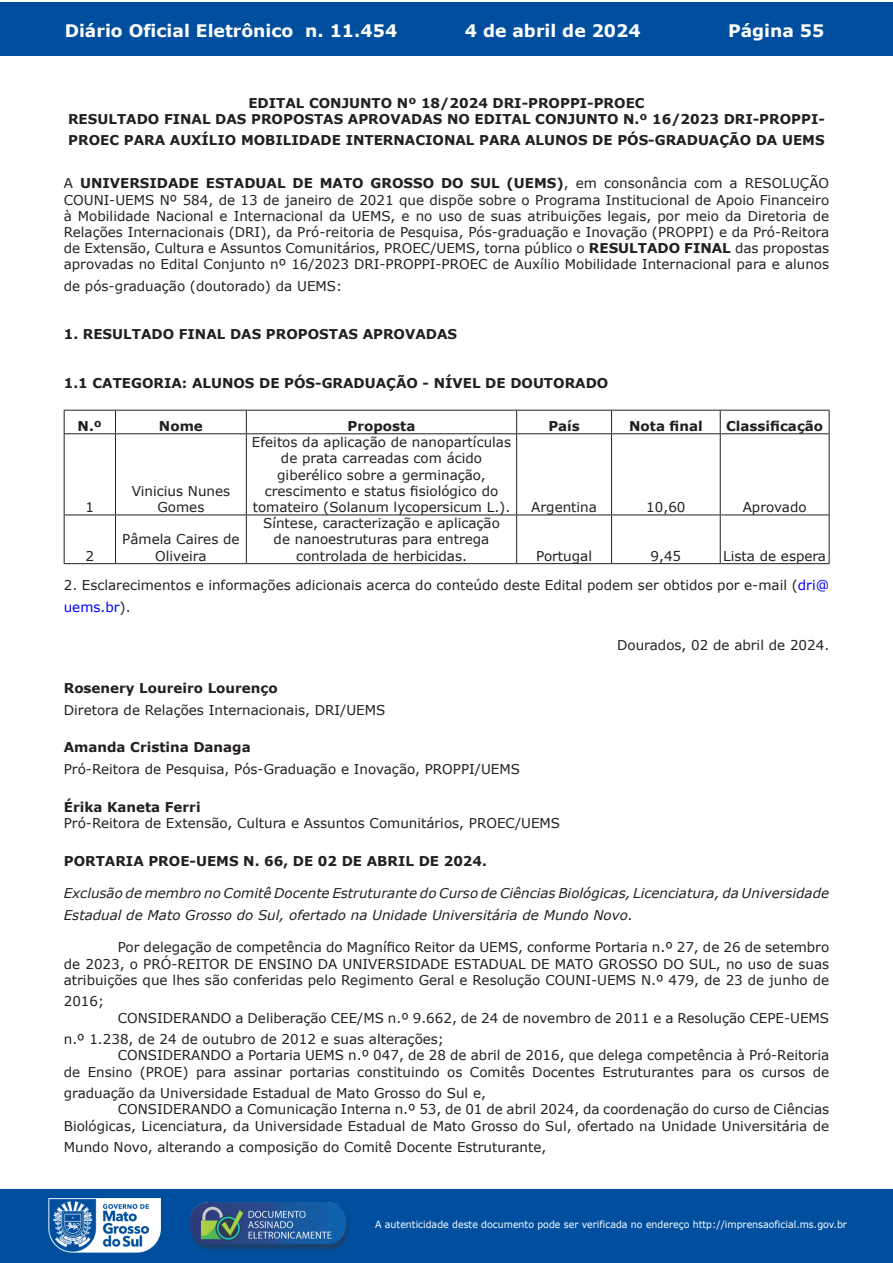
<style>
.page{position:relative;width:893px;height:1263px;background:#fff}
.page>*{position:absolute;margin:0;border:0;box-sizing:border-box;transform-origin:0 0}
.t1{font:700 17.25px "Verdana";color:#fff}
.t2{font:13.5px/16.2px "Verdana";color:#231f20;text-align:center}
.t3{font:700 13.5px/16.2px "Verdana";color:#231f20;text-align:center}
.t4{font:italic 13.5px/21.6px "Verdana";color:#231f20}
.t5{font:9.9px "Verdana";color:#fff;scale:.95 1}
.s1{font-weight:700}
.s2{color:#00f}
</style>
<div class="page">
<div style="left:0;top:2px;width:893px;height:53px;background:#004f9f"></div>
<div style="left:1px;top:1189px;width:892px;height:74px;background:#004f9f"></div>
<img style="left:49px;top:1198px;width:111px;height:54px">
<img style="left:185px;top:1201px;width:168px;height:54px">
<svg style="left:65px;top:434px;width:764px;height:129px"></svg>
<svg style="left:829px;top:411px;width:1px;height:22px"></svg>
<hr style="left:64px;top:410px;width:52px;height:1px;background:#231f20">
<hr style="left:116px;top:410px;width:130px;height:1px;background:#231f20">
<hr style="left:246px;top:410px;width:271px;height:1px;background:#231f20">
<hr style="left:517px;top:410px;width:95px;height:1px;background:#231f20">
<hr style="left:612px;top:410px;width:108px;height:1px;background:#231f20">
<hr style="left:720px;top:410px;width:109px;height:1px;background:#231f20">
<hr style="left:829px;top:434px;width:1px;height:80px;background:#231f20">
<hr style="left:64px;top:433px;width:52px;height:1px;background:#231f20">
<hr style="left:116px;top:433px;width:130px;height:1px;background:#231f20">
<hr style="left:246px;top:433px;width:271px;height:1px;background:#231f20">
<hr style="left:517px;top:433px;width:95px;height:1px;background:#231f20">
<hr style="left:612px;top:433px;width:108px;height:1px;background:#231f20">
<hr style="left:720px;top:433px;width:109px;height:1px;background:#231f20">
<hr style="left:64px;top:514px;width:52px;height:1px;background:#231f20">
<hr style="left:116px;top:514px;width:130px;height:1px;background:#231f20">
<hr style="left:246px;top:514px;width:271px;height:1px;background:#231f20">
<hr style="left:517px;top:514px;width:95px;height:1px;background:#231f20">
<hr style="left:612px;top:514px;width:108px;height:1px;background:#231f20">
<hr style="left:720px;top:514px;width:109px;height:1px;background:#231f20">
<hr style="left:64px;top:563px;width:52px;height:1px;background:#231f20">
<hr style="left:116px;top:563px;width:130px;height:1px;background:#231f20">
<hr style="left:246px;top:563px;width:271px;height:1px;background:#231f20">
<hr style="left:517px;top:563px;width:95px;height:1px;background:#231f20">
<hr style="left:612px;top:563px;width:108px;height:1px;background:#231f20">
<hr style="left:720px;top:563px;width:109px;height:1px;background:#231f20">
<svg style="left:64px;top:411px;width:1px;height:22px"></svg>
<svg style="left:115px;top:411px;width:1px;height:22px"></svg>
<svg style="left:246px;top:411px;width:1px;height:22px"></svg>
<svg style="left:516px;top:411px;width:1px;height:22px"></svg>
<svg style="left:611px;top:411px;width:1px;height:22px"></svg>
<svg style="left:720px;top:411px;width:1px;height:22px"></svg>
<hr style="left:64px;top:434px;width:1px;height:80px;background:#231f20">
<hr style="left:115px;top:434px;width:1px;height:80px;background:#231f20">
<hr style="left:246px;top:434px;width:1px;height:80px;background:#231f20">
<hr style="left:516px;top:434px;width:1px;height:80px;background:#231f20">
<hr style="left:611px;top:434px;width:1px;height:80px;background:#231f20">
<hr style="left:720px;top:434px;width:1px;height:80px;background:#231f20">
<hr style="left:64px;top:515px;width:1px;height:48px;background:#231f20">
<hr style="left:115px;top:515px;width:1px;height:48px;background:#231f20">
<hr style="left:246px;top:515px;width:1px;height:48px;background:#231f20">
<hr style="left:516px;top:515px;width:1px;height:48px;background:#231f20">
<hr style="left:611px;top:515px;width:1px;height:48px;background:#231f20">
<hr style="left:720px;top:515px;width:1px;height:48px;background:#231f20">
<hr style="left:829px;top:515px;width:1px;height:48px;background:#231f20">
<p class="t1" style="left:65px;top:18px;width:334px">Diário Oficial Eletrônico n. 11.454</p>
<p class="t1" style="left:465px;top:18px;width:177px">4 de abril de 2024</p>
<p class="t1" style="left:728px;top:18px;width:98px">Página 55</p>
<p class="t3" style="left:68px;top:94px;width:758px">EDITAL CONJUNTO Nº 18/2024 DRI-PROPPI-PROEC<br>RESULTADO FINAL DAS PROPOSTAS APROVADAS NO EDITAL CONJUNTO N.º 16/2023 DRI-PROPPI-</p>
<p class="t3" style="left:68px;top:132px;width:758px">PROEC PARA AUXÍLIO MOBILIDADE INTERNACIONAL PARA ALUNOS DE PÓS-GRADUAÇÃO DA UEMS</p>
<p class="t2" style="left:64px;top:175px;width:767px;text-align:justify">A <span class="s1">UNIVERSIDADE ESTADUAL DE MATO GROSSO DO SUL (UEMS)</span>, em consonância com a RESOLUÇÃO COUNI-UEMS Nº 584, de 13 de janeiro de 2021 que dispõe sobre o Programa Institucional de Apoio Financeiro à Mobilidade Nacional e Internacional da UEMS, e no uso de suas atribuições legais, por meio da Diretoria de Relações Internacionais (DRI), da Pró-reitoria de Pesquisa, Pós-graduação e Inovação (PROPPI) e da Pró-Reitora de Extensão, Cultura e Assuntos Comunitários, PROEC/UEMS, torna público o <span class="s1">RESULTADO FINAL</span> das propostas aprovadas no Edital Conjunto nº 16/2023 DRI-PROPPI-PROEC de Auxílio Mobilidade Internacional para e alunos</p>
<p class="t2" style="left:64px;top:278px;width:280px">de pós-graduação (doutorado) da UEMS:</p>
<p class="t3" style="left:64px;top:326px;width:395px">1. RESULTADO FINAL DAS PROPOSTAS APROVADAS</p>
<p class="t3" style="left:64px;top:374px;width:546px">1.1 CATEGORIA: ALUNOS DE PÓS-GRADUAÇÃO - NÍVEL DE DOUTORADO</p>
<p class="t3" style="left:78px;top:417px;width:26px">N.º</p>
<p class="t3" style="left:159px;top:417px;width:45px">Nome</p>
<p class="t3" style="left:348px;top:417px;width:69px">Proposta</p>
<p class="t3" style="left:548px;top:417px;width:33px">País</p>
<p class="t3" style="left:629px;top:417px;width:75px">Nota final</p>
<p class="t3" style="left:726px;top:417px;width:99px">Classificação</p>
<p class="t2" style="left:86px;top:499px;width:10px">1</p>
<p class="t2" style="left:132px;top:483px;width:100px">Vinicius Nunes<br>Gomes</p>
<p class="t2" style="left:252px;top:434px;width:261px">Efeitos da aplicação de nanopartículas de prata carreadas com ácido giberélico sobre a germinação, crescimento e status fisiológico do tomateiro (Solanum lycopersicum L.).</p>
<p class="t2" style="left:531px;top:499px;width:67px">Argentina</p>
<p class="t2" style="left:646px;top:499px;width:41px">10,60</p>
<p class="t2" style="left:743px;top:499px;width:65px">Aprovado</p>
<p class="t2" style="left:263px;top:515px;width:238px">Síntese, caracterização e aplicação de nanoestruturas para entrega controlada de herbicidas.</p>
<p class="t2" style="left:122px;top:531px;width:119px">Pâmela Caires de<br>Oliveira</p>
<p class="t2" style="left:536px;top:547px;width:57px">Portugal</p>
<p class="t2" style="left:651px;top:547px;width:32px">9,45</p>
<p class="t2" style="left:723px;top:547px;width:104px">Lista de espera</p>
<p class="t2" style="left:64px;top:575px;width:767px;line-height:21.6px;text-align:left">2. Esclarecimentos e informações adicionais acerca do conteúdo deste Edital podem ser obtidos por e-mail (<span class="s2">dri@ uems.br</span>).</p>
<p class="t2" style="left:617px;top:637px;width:214px">Dourados, 02 de abril de 2024.</p>
<p class="t3" style="left:64px;top:680px;width:215px">Rosenery Loureiro Lourenço</p>
<p class="t2" style="left:64px;top:701px;width:323px">Diretora de Relações Internacionais, DRI/UEMS</p>
<p class="t3" style="left:64px;top:739px;width:188px">Amanda Cristina Danaga</p>
<p class="t2" style="left:64px;top:761px;width:458px">Pró-Reitora de Pesquisa, Pós-Graduação e Inovação, PROPPI/UEMS</p>
<p class="t3" style="left:64px;top:798px;width:138px">Érika Kaneta Ferri</p>
<p class="t2" style="left:64px;top:815px;width:498px">Pró-Reitora de Extensão, Cultura e Assuntos Comunitários, PROEC/UEMS</p>
<p class="t3" style="left:64px;top:852px;width:425px">PORTARIA PROE-UEMS N. 66, DE 02 DE ABRIL DE 2024.</p>
<p class="t4" style="left:64px;top:882px;width:767px">Exclusão de membro no Comitê Docente Estruturante do Curso de Ciências Biológicas, Licenciatura, da Universidade<br>Estadual de Mato Grosso do Sul, ofertado na Unidade Universitária de Mundo Novo.</p>
<p class="t2" style="left:64px;top:939px;width:767px;text-align:justify;text-indent:54px">Por delegação de competência do Magnífico Reitor da UEMS, conforme Portaria n.º 27, de 26 de setembro de 2023, o PRÓ-REITOR DE ENSINO DA UNIVERSIDADE ESTADUAL DE MATO GROSSO DO SUL, no uso de suas atribuições que lhes são conferidas pelo Regimento Geral e Resolução COUNI-UEMS N.º 479, de 23 de junho de</p>
<p class="t2" style="left:64px;top:993px;width:42px">2016;</p>
<p class="t2" style="left:64px;top:1007px;width:767px;line-height:21.6px;text-align:left;text-indent:54px">CONSIDERANDO a Deliberação CEE/MS n.º 9.662, de 24 de novembro de 2011 e a Resolução CEPE-UEMS n.º 1.238, de 24 de outubro de 2012 e suas alterações;</p>
<p class="t2" style="left:64px;top:1047px;width:767px;text-align:right">CONSIDERANDO a Portaria UEMS n.º 047, de 28 de abril de 2016, que delega competência à Pró-Reitoria<br>de Ensino (PROE) para assinar portarias constituindo os Comitês Docentes Estruturantes para os cursos de</p>
<p class="t2" style="left:64px;top:1085px;width:424px">graduação da Universidade Estadual de Mato Grosso do Sul e,</p>
<p class="t2" style="left:118px;top:1101px;width:713px">CONSIDERANDO a Comunicação Interna n.º 53, de 01 de abril 2024, da coordenação do curso de Ciências</p>
<p class="t2" style="left:64px;top:1117px;width:767px">Biológicas, Licenciatura, da Universidade Estadual de Mato Grosso do Sul, ofertado na Unidade Universitária de</p>
<p class="t2" style="left:64px;top:1139px;width:484px">Mundo Novo, alterando a composição do Comitê Docente Estruturante,</p>
<p class="t2" style="left:86px;top:547px;width:10px">2</p>
<p class="t5" style="left:375px;top:1218px;width:498px">A autenticidade deste documento pode ser verificada no endereço http://imprensaoficial.ms.gov.br</p>
</div>
